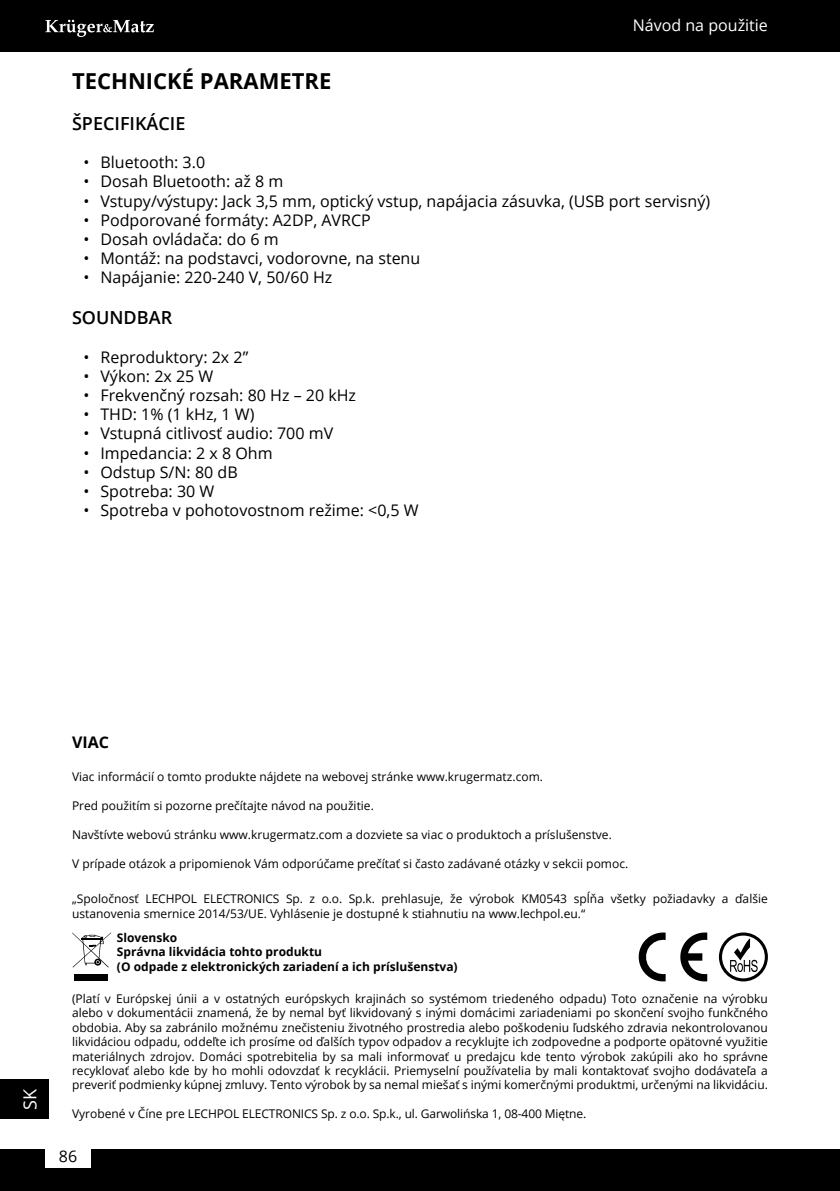
<style>
.page{position:relative;width:840px;height:1191px;background:#fff}
.page>*{position:absolute;margin:0;border:0;box-sizing:border-box;transform-origin:0 0}
.t1{font:700 22px "Open Sans";color:#000}
.t2{font:600 18px "Open Sans";color:#000}
.t3{font:18px "Open Sans";color:#fff}
.t4{font:16px "Open Sans";color:#000}
.t5{font:16px "Open Sans";color:#fff}
.t6{font:700 16px "Open Sans";color:#000}
.t7{font:12px/14.4px "Open Sans";color:#000;text-align:justify}
.t8{font:700 12px/14.4px "Open Sans";color:#000}
</style>
<div class="page">
<div style="left:0;top:0;width:839px;height:51px;background:#000"></div>
<svg style="left:45px;top:20px;width:109px;height:17px"></svg>
<div style="left:0;top:1149px;width:839px;height:42px;background:#000"></div>
<div style="left:45px;top:1144px;width:46px;height:24px;background:#fff"></div>
<div style="left:0;top:1079px;width:49px;height:40px;background:#000"></div>
<div style="left:74px;top:974px;width:34px;height:7px;background:#000"></div>
<svg style="left:72px;top:932px;width:39px;height:35px"></svg>
<svg style="left:718px;top:932px;width:49px;height:49px"></svg>
<svg style="left:638px;top:932px;width:68px;height:50px"></svg>
<h1 class="t1" style="left:72px;top:65px;width:261px">TECHNICKÉ PARAMETRE</h1>
<h3 class="t5" style="left:632px;top:14px;width:136px">Návod na použitie</h3>
<h2 class="t2" style="left:72px;top:111px;width:75px">ŠPECIFIKÁC</h2>
<h2 class="t2" style="left:170px;top:111px;width:17px">IE</h2>
<h3 class="t4" style="left:83px;top:151px;width:123px">• Bluetooth: 3.0</h3>
<h3 class="t4" style="left:83px;top:171px;width:201px">• Dosah Bluetooth: až 8 m</h3>
<h3 class="t4" style="left:83px;top:190px;width:628px">• Vstupy/výstupy: Jack 3,5 mm, optický vstup, napájacia zásuvka, (USB port servisný)</h3>
<h3 class="t4" style="left:83px;top:209px;width:289px">• Podporované formáty: A2DP, AVRCP</h3>
<h3 class="t4" style="left:83px;top:228px;width:196px">• Dosah ovládača: do 6 m</h3>
<h3 class="t4" style="left:83px;top:247px;width:338px">• Montáž: na podstavci, vodorovne, na stenu</h3>
<h3 class="t4" style="left:83px;top:267px;width:250px">• Napájanie: 220-240 V, 50/60 Hz</h3>
<h2 class="t2" style="left:72px;top:305px;width:102px">SOUNDBAR</h2>
<h3 class="t4" style="left:83px;top:346px;width:166px">• Reproduktory: 2x 2”</h3>
<h3 class="t4" style="left:83px;top:365px;width:131px">• Výkon: 2x 25 W</h3>
<h3 class="t4" style="left:83px;top:384px;width:274px">• Frekvenčný rozsah: 80 Hz – 20 kHz</h3>
<h3 class="t4" style="left:83px;top:403px;width:172px">• THD: 1% (1 kHz, 1 W)</h3>
<h3 class="t4" style="left:83px;top:423px;width:251px">• Vstupná citlivosť audio: 700 mV</h3>
<h3 class="t4" style="left:83px;top:442px;width:190px">• Impedancia: 2 x 8 Ohm</h3>
<h3 class="t4" style="left:83px;top:461px;width:156px">• Odstup S/N: 80 dB</h3>
<h3 class="t4" style="left:83px;top:480px;width:132px">• Spotreba: 30 W</h3>
<h3 class="t4" style="left:83px;top:499px;width:336px">• Spotreba v pohotovostnom režime: &lt;0,5 W</h3>
<h2 class="t3" style="left:18px;top:1109px;width:22px;rotate:-90deg">SK</h2>
<h3 class="t6" style="left:72px;top:730px;width:38px">VIAC</h3>
<p class="t7" style="left:72px;top:769px;width:472px">Viac informácií o tomto produkte nájdete na webovej stránke www.krugermatz.com.</p>
<p class="t7" style="left:72px;top:798px;width:303px">Pred použitím si pozorne prečítajte návod na použitie.</p>
<p class="t7" style="left:72px;top:827px;width:541px">Navštívte webovú stránku www.krugermatz.com a dozviete sa viac o produktoch a príslušenstve.</p>
<p class="t7" style="left:72px;top:856px;width:557px">V prípade otázok a pripomienok Vám odporúčame prečítať si často zadávané otázky v sekcii pomoc.</p>
<p class="t7" style="left:72px;top:891px;width:697px">„Spoločnosť LECHPOL ELECTRONICS Sp. z o.o. Sp.k. prehlasuje, že výrobok KM0543 spĺňa všetky požiadavky a ďalšie ustanovenia smernice 2014/53/UE. Vyhlásenie je dostupné k stiahnutiu na www.lechpol.eu.“</p>
<p class="t8" style="left:117px;top:929px;width:342px">Slovensko<br>Správna likvidácia tohto produktu<br>(O odpade z elektronických zariadení a ich príslušenstva)</p>
<p class="t7" style="left:72px;top:991px;width:697px">(Platí v Európskej únii a v ostatných európskych krajinách so systémom triedeného odpadu) Toto označenie na výrobku alebo v dokumentácii znamená, že by nemal byť likvidovaný s inými domácimi zariadeniami po skončení svojho funkčného obdobia. Aby sa zabránilo možnému znečisteniu životného prostredia alebo poškodeniu ľudského zdravia nekontrolovanou likvidáciou odpadu, oddeľte ich prosíme od ďalších typov odpadov a recyklujte ich zodpovedne a podporte opätovné využitie materiálnych zdrojov. Domáci spotrebitelia by sa mali informovať u predajcu kde tento výrobok zakúpili ako ho správne recyklovať alebo kde by ho mohli odovzdať k recyklácii. Priemyselní používatelia by mali kontaktovať svojho dodávateľa a preveriť podmienky kúpnej zmluvy. Tento výrobok by sa nemal miešať s inými komerčnými produktmi, určenými na likvidáciu.</p>
<p class="t7" style="left:72px;top:1106px;width:515px">Vyrobené v Číne pre LECHPOL ELECTRONICS Sp. z o.o. Sp.k., ul. Garwolińska 1, 08-400 Miętne.</p>
<h3 class="t4" style="left:59px;top:1145px;width:20px">86</h3>
</div>
